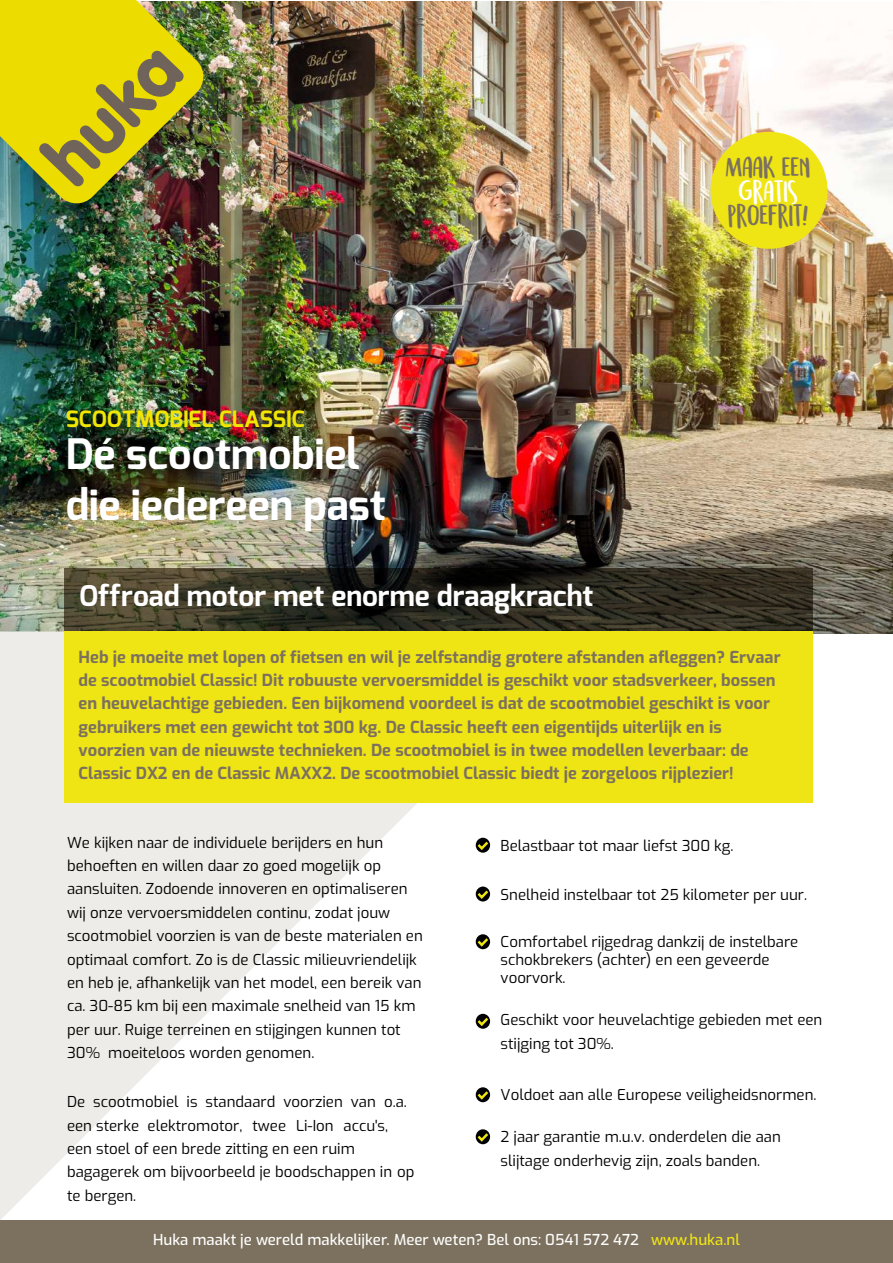
<style>
.page{position:relative;width:893px;height:1263px;background:#fff}
.page>*{position:absolute;margin:0;border:0;box-sizing:border-box;transform-origin:0 0}
.t1{font:700 42px/50.2px "Exo";color:#fff}
.t2{font:700 28.5px "Exo";color:#fff}
.t3{font:23.7px "Semringah";color:#7c715e}
.t4{font:23.7px "Semringah";color:#fff}
.t5{font:700 22.5px "Exo";color:#f1e603}
.t6{font:700 16.5px/23.1px "Exo";color:#7c715e}
.t7{font:15px/23.4px "Exo";color:#000}
.t8{font:500 15px "Exo";color:#fff}
.s1{font-style:inherit}
.s2{color:#f0e514}
</style>
<div class="page">
<img style="left:0;top:1px;width:893px;height:632px">
<svg style="left:0;top:631px;width:487px;height:589px"></svg>
<img style="left:0;top:0;width:203px;height:203px">
<div style="left:0;top:1220px;width:893px;height:43px;background:#7c715e"></div>
<svg style="left:64px;top:568px;width:748px;height:63px;background:#312e21"></svg>
<div style="left:64px;top:631px;width:748px;height:172px;background:#f0e514"></div>
<svg style="left:476px;top:838px;width:14px;height:15px"></svg>
<svg style="left:475px;top:839px;width:16px;height:13px"></svg>
<svg style="left:476px;top:886px;width:14px;height:15px"></svg>
<svg style="left:475px;top:888px;width:16px;height:13px"></svg>
<svg style="left:476px;top:934px;width:14px;height:15px"></svg>
<svg style="left:475px;top:935px;width:16px;height:13px"></svg>
<div style="left:711px;top:132px;width:116px;height:117px;background:#f0e514;border-radius:50%"></div>
<svg style="left:476px;top:1014px;width:14px;height:15px"></svg>
<svg style="left:475px;top:1015px;width:16px;height:13px"></svg>
<svg style="left:476px;top:1087px;width:14px;height:15px"></svg>
<svg style="left:475px;top:1088px;width:16px;height:13px"></svg>
<svg style="left:476px;top:1129px;width:14px;height:15px"></svg>
<svg style="left:475px;top:1130px;width:16px;height:13px"></svg>
<h3 class="t5" style="left:66px;top:404px;width:240px">SCOOTMOBIEL CLASSIC</h3>
<h1 class="t1" style="left:66px;top:429px;width:322px">Dé scootmobiel die iedereen past</h1>
<h2 class="t2" style="left:79px;top:578px;width:516px">Offroad motor met enorme draagkracht</h2>
<h3 class="t3" style="left:725px;top:155px;width:86px">MAAK EEN</h3>
<h3 class="t4" style="left:738px;top:179px;width:61px">GRATIS</h3>
<h3 class="t3" style="left:727px;top:204px;width:82px">PROEFRIT!</h3>
<p class="t6" style="left:79px;top:645px;width:704px">Heb je moeite met lopen of fietsen en wil je zelfstandig grotere afstanden afleggen? Ervaar de scootmobiel Classic! Dit robuuste vervoersmiddel is geschikt voor stadsverkeer, bossen en heuvelachtige gebieden. Een bijkomend voordeel is dat de scootmobiel geschikt is voor gebruikers met een gewicht tot 300 kg. De Classic heeft een eigentijds uiterlijk en is voorzien van de nieuwste technieken. De <span class="s1">s</span>cootmobiel is in twee modellen leverbaar: de Classic DX2 en de Classic MAXX<span class="s1">2</span>. De scootmobiel Classic bied<span class="s1">t</span> je zorgeloos rijplezier!</p>
<p class="t7" style="left:67px;top:830px;width:357px">We kijken naar de individuele berijders en hun behoeften en willen daar zo goed mogelijk op aansluiten. Zodoende innoveren en optimaliseren wij onze vervoersmiddelen continu, zodat jouw scootmobiel voorzien is van de beste materialen en optimaal comfort. Zo is de Classic milieuvriendelijk en heb je, afhankelijk van het model, een bereik van ca. 30-85 km bij een maximale snelheid van 15 km per uur. Ruige terreinen en stijgingen kunnen tot 30% moeiteloos worden genomen.</p>
<p class="t7" style="left:67px;top:1089px;width:349px">De scootmobiel is standaard voorzien van o.a. een sterke elektromotor, twee Li-Ion accu's, <span class="s1">een</span> stoel of een brede zitting <span class="s1">en</span> een ruim bagagerek om bijvoorbeeld je boodschappen in op te bergen.</p>
<p class="t7" style="left:501px;top:833px;width:234px">Belastbaar tot maar liefst 3<span class="s1">0</span>0 kg.</p>
<p class="t7" style="left:501px;top:882px;width:308px">Snelheid instelbaar tot 25 kilometer per uur.</p>
<p class="t7" style="left:501px;top:932px;width:299px;line-height:18px">Comfortabel rijgedrag dankzij de instelbare schokbrekers (achter) en een geveerde voorvork.</p>
<p class="t7" style="left:501px;top:1007px;width:323px">Geschikt voor heuvelachtige gebieden met een stijging tot 30%.</p>
<p class="t7" style="left:501px;top:1082px;width:317px">Voldoet aan alle Europese veiligheidsnormen.</p>
<p class="t7" style="left:501px;top:1124px;width:282px">2 jaar garantie m.u.v. onderdelen die aan slijtage onderhevig zijn, zoals banden.</p>
<p class="t8" style="left:153px;top:1228px;width:588px">Huka maakt je wereld makkelijker. Meer weten? Bel ons: 0541 572 472 <span class="s2">www.huka.nl</span></p>
</div>
